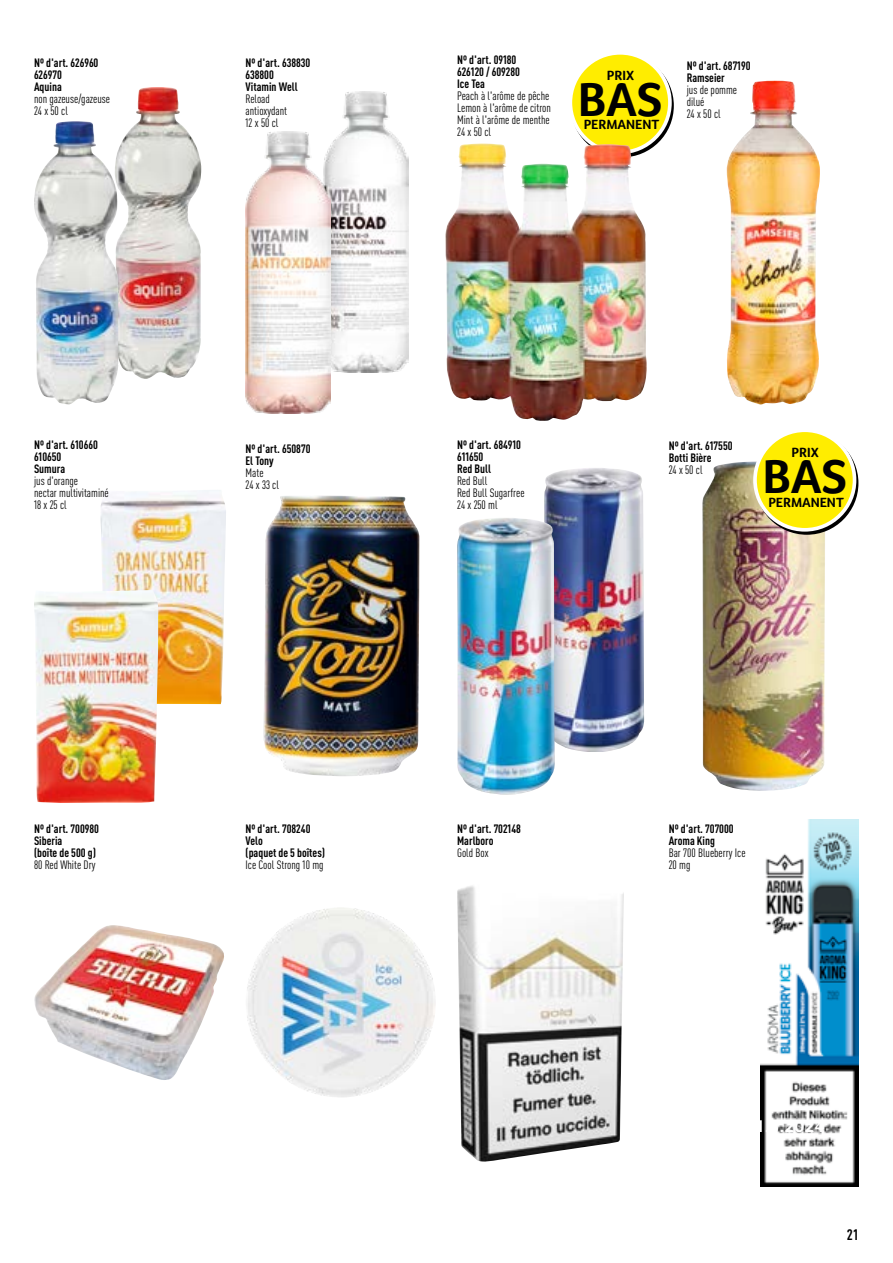
<style>
.page{position:relative;width:893px;height:1263px;background:#fff}
.page>*{position:absolute;margin:0;border:0;box-sizing:border-box;transform-origin:0 0}
.t1{font:700 48.9px "Transgourmet";color:#000}
.t2{font:700 condensed 15px "DINOT";color:#000}
.t3{font:700 13.65px "Transgourmet";color:#000}
.t4{font:700 condensed 12px/12px "DINOT";color:#000}
.t5{font:condensed 12px "DINOT";color:#000}
</style>
<div class="page">
<img style="left:34px;top:925px;width:190px;height:155px">
<img style="left:262px;top:908px;width:75px;height:45px">
<img style="left:457px;top:886px;width:167px;height:276px">
<img style="left:761px;top:819px;width:98px;height:367px">
<img style="left:331px;top:91px;width:77px;height:282px">
<img style="left:119px;top:87px;width:82px;height:292px">
<img style="left:34px;top:121px;width:85px;height:283px">
<img style="left:246px;top:132px;width:85px;height:281px">
<img style="left:264px;top:495px;width:155px;height:281px">
<img style="left:727px;top:81px;width:93px;height:323px">
<img style="left:100px;top:490px;width:126px;height:214px">
<img style="left:34px;top:590px;width:124px;height:213px">
<img style="left:544px;top:468px;width:100px;height:284px">
<img style="left:457px;top:518px;width:98px;height:276px">
<img style="left:702px;top:461px;width:123px;height:330px">
<svg style="left:757px;top:433px;width:100px;height:100px"></svg>
<div style="left:755px;top:430px;width:99px;height:100px;background:#ffed00;border-radius:50%"></div>
<div style="left:753px;top:428px;width:103px;height:104px;border:4px solid #fff;border-radius:50%"></div>
<div style="left:570px;top:53px;width:100px;height:99px;background:#ffed00;border-radius:50%"></div>
<div style="left:569px;top:51px;width:103px;height:103px;border:4px solid #fff;border-radius:50%"></div>
<img style="left:445px;top:144px;width:203px;height:277px">
<p class="t4" style="left:34px;top:56px;width:66px">Nº d'art. 626960</p>
<p class="t4" style="left:34px;top:68px;width:29px">626970</p>
<p class="t4" style="left:34px;top:80px;width:29px">Aquina</p>
<p class="t5" style="left:34px;top:91px;width:78px">non gazeuse/gazeuse</p>
<p class="t5" style="left:34px;top:103px;width:35px">24 x 50 cl</p>
<p class="t4" style="left:34px;top:439px;width:65px">Nº d'art. 610660</p>
<p class="t4" style="left:34px;top:451px;width:29px">610650</p>
<p class="t4" style="left:34px;top:463px;width:33px">Sumura</p>
<p class="t5" style="left:34px;top:474px;width:46px">jus d'orange</p>
<p class="t5" style="left:34px;top:486px;width:76px">nectar multivitaminé</p>
<p class="t5" style="left:34px;top:498px;width:34px">18 x 25 cl</p>
<p class="t4" style="left:34px;top:823px;width:67px">Nº d'art. 700980</p>
<p class="t4" style="left:34px;top:835px;width:63px">Siberia<br>(boîte de 500 g)</p>
<p class="t5" style="left:34px;top:858px;width:63px">80 Red White Dry</p>
<p class="t4" style="left:246px;top:56px;width:66px">Nº d'art. 638830</p>
<p class="t4" style="left:246px;top:68px;width:30px">638800</p>
<p class="t4" style="left:246px;top:80px;width:54px">Vitamin Well</p>
<p class="t5" style="left:246px;top:91px;width:26px">Reload</p>
<p class="t5" style="left:246px;top:103px;width:43px">antioxydant</p>
<p class="t5" style="left:246px;top:115px;width:34px">12 x 50 cl</p>
<p class="t4" style="left:246px;top:442px;width:66px">Nº d'art. 650870</p>
<p class="t4" style="left:246px;top:454px;width:30px">El Tony</p>
<p class="t5" style="left:246px;top:465px;width:20px">Mate</p>
<p class="t5" style="left:246px;top:477px;width:35px">24 x 33 cl</p>
<p class="t4" style="left:246px;top:823px;width:66px">Nº d'art. 708240</p>
<p class="t4" style="left:246px;top:835px;width:81px">Velo<br>(paquet de 5 boîtes)</p>
<p class="t5" style="left:246px;top:858px;width:80px">Ice Cool Strong 10 mg</p>
<p class="t4" style="left:457px;top:54px;width:61px">Nº d'art. 09180</p>
<p class="t4" style="left:457px;top:66px;width:64px">626120 / 609280</p>
<p class="t4" style="left:457px;top:78px;width:29px">Ice Tea</p>
<p class="t5" style="left:457px;top:89px;width:94px">Peach à l'arôme de pêche</p>
<p class="t5" style="left:457px;top:101px;width:95px">Lemon à l'arôme de citron</p>
<p class="t5" style="left:457px;top:113px;width:94px">Mint à l'arôme de menthe</p>
<p class="t5" style="left:457px;top:125px;width:35px">24 x 50 cl</p>
<p class="t3" style="left:607px;top:67px;width:29px">PRIX</p>
<p class="t1" style="left:578px;top:71px;width:86px">BAS</p>
<p class="t3" style="left:584px;top:117px;width:77px">PERMANENT</p>
<p class="t4" style="left:687px;top:59px;width:65px">Nº d'art. 687190</p>
<p class="t4" style="left:687px;top:71px;width:40px">Ramseier</p>
<p class="t5" style="left:687px;top:83px;width:52px">jus de pomme</p>
<p class="t5" style="left:687px;top:95px;width:19px">dilué</p>
<p class="t5" style="left:687px;top:107px;width:35px">24 x 50 cl</p>
<p class="t4" style="left:457px;top:439px;width:66px">Nº d'art. 684910</p>
<p class="t4" style="left:457px;top:451px;width:28px">611650</p>
<p class="t4" style="left:457px;top:463px;width:35px">Red Bull</p>
<p class="t5" style="left:457px;top:474px;width:32px">Red Bull</p>
<p class="t5" style="left:457px;top:486px;width:69px">Red Bull Sugarfree</p>
<p class="t5" style="left:457px;top:498px;width:42px">24 x 250 ml</p>
<p class="t4" style="left:669px;top:440px;width:65px">Nº d'art. 617550</p>
<p class="t4" style="left:669px;top:452px;width:44px">Botti Bière</p>
<p class="t5" style="left:669px;top:463px;width:35px">24 x 50 cl</p>
<p class="t3" style="left:792px;top:444px;width:29px">PRIX</p>
<p class="t1" style="left:762px;top:448px;width:86px">BAS</p>
<p class="t3" style="left:768px;top:494px;width:77px">PERMANENT</p>
<p class="t4" style="left:457px;top:823px;width:65px">Nº d'art. 702148</p>
<p class="t4" style="left:457px;top:835px;width:38px">Marlboro</p>
<p class="t5" style="left:457px;top:846px;width:33px">Gold Box</p>
<p class="t4" style="left:669px;top:823px;width:67px">Nº d'art. 707000</p>
<p class="t4" style="left:669px;top:835px;width:48px">Aroma King</p>
<p class="t5" style="left:669px;top:846px;width:78px">Bar 700 Blueberry Ice</p>
<p class="t5" style="left:669px;top:858px;width:23px">20 mg</p>
<p class="t2" style="left:847px;top:1226px;width:14px">21</p>
</div>
